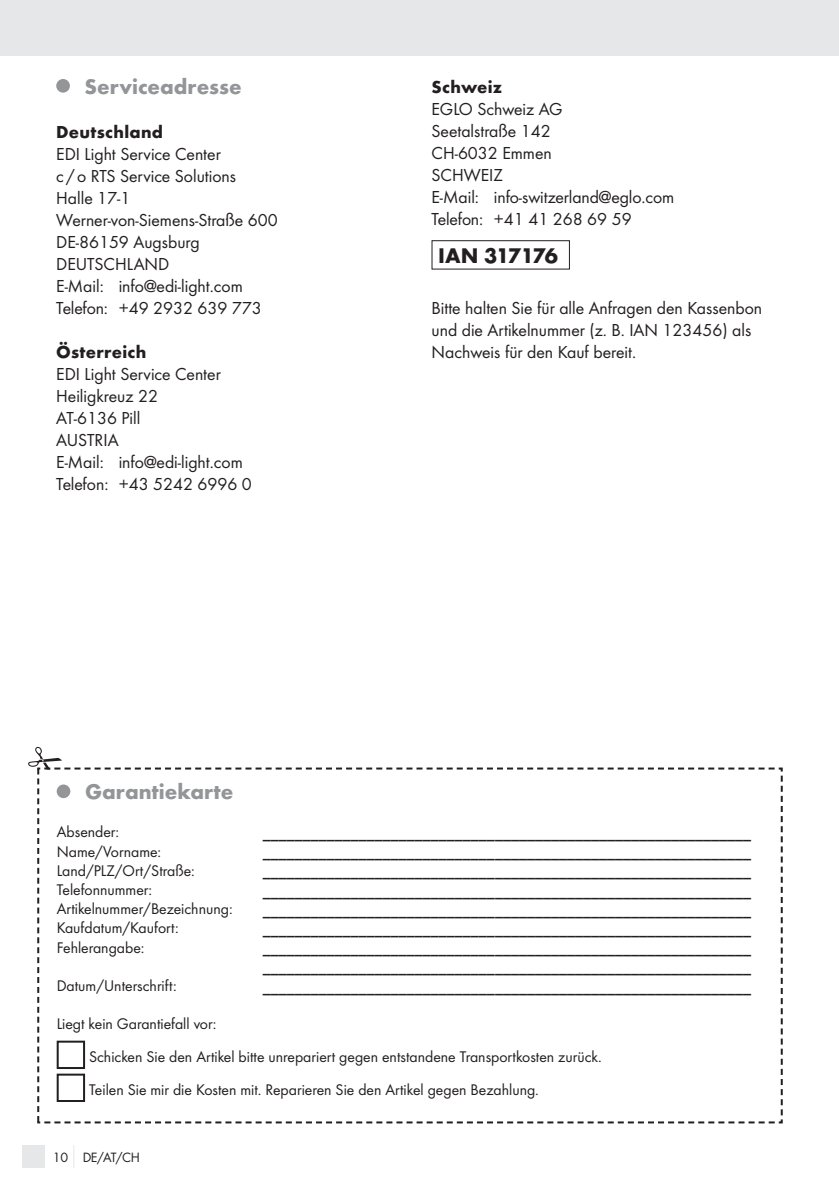
<style>
.page{position:relative;width:839px;height:1190px;background:#fff}
.page>*{position:absolute;margin:0;border:0;box-sizing:border-box;transform-origin:0 0}
.t1{font:700 22px "Futura";color:#939598}
.t2{font:700 22px "Futura";letter-spacing:-.045em;color:#231f20}
.t3{font:18px/22px "Futura Boo";color:#231f20}
.t4{font:700 18px "Futura";letter-spacing:.015em;color:#231f20}
.t5{font:500 16px/19.2px "Futura";color:#231f20;text-align:justify}
.t6{font:16px/19.2px "Futura Boo";color:#231f20}
.t7{font:14px "Futura Boo";letter-spacing:-.03em;color:#231f20}
</style>
<div class="page">
<div style="left:0;top:0;width:838px;height:56px;background:#e6e7e9"></div>
<div style="left:22px;top:1145px;width:23px;height:22px;background:#e6e7e9"></div>
<svg style="left:73px;top:1145px;width:1px;height:22px"></svg>
<svg style="left:28px;top:747px;width:754px;height:376px"></svg>
<div style="left:56px;top:79px;width:14px;height:14px;background:#939598;border-radius:50%"></div>
<div style="left:431px;top:240px;width:138px;height:29px;border:1px solid #231f20"></div>
<h1 class="t1" style="left:85px;top:72px;width:158px">Serviceadresse</h1>
<p class="t4" style="left:56px;top:120px;width:108px">Deutschland</p>
<p class="t3" style="left:56px;top:142px;width:223px">EDI Light Service Center<br>c /o RTS Service Solutions<br>Halle 17-1<br>Werner-von-Siemens-Straße 600<br>DE-86159 Augsburg<br>DEUTSCHLAND<br>E-Mail: info@edi-light.com<br>Telefon: +49 2932 639 773</p>
<p class="t4" style="left:56px;top:340px;width:92px">Österreich</p>
<p class="t3" style="left:56px;top:362px;width:197px">EDI Light Service Center<br>Heiligkreuz 22<br>AT-6136 Pill<br>AUSTRIA<br>E-Mail: info@edi-light.com<br>Telefon: +43 5242 6996 0</p>
<p class="t4" style="left:431px;top:76px;width:72px">Schweiz</p>
<p class="t3" style="left:431px;top:98px;width:244px">EGLO Schweiz AG<br>Seetalstraße 142<br>CH-6032 Emmen<br>SCHWEIZ<br>E-Mail: info-switzerland@eglo.com<br>Telefon: +41 41 268 69 59</p>
<h1 class="t2" style="left:438px;top:242px;width:121px">IAN 317176</h1>
<p class="t3" style="left:431px;top:296px;width:332px">Bitte halten Sie fü r alle Anfragen den Kassenbon und die Artikelnummer (z. B. IAN 123456) als<br>Nachweis fü r den Kauf bereit.</p>
<h1 class="t1" style="left:85px;top:778px;width:150px">Garantiekarte</h1>
<p class="t6" style="left:57px;top:822px;width:177px">Absender:<br>Name/Vorname:<br>Land/PLZ/Ort/Straße:<br>Telefonnummer:<br>Artikelnummer/Bezeichnung:<br>Kaufdatum/Kaufort:<br>Fehlerangabe:</p>
<p class="t6" style="left:57px;top:976px;width:121px">Datum/Unterschrift:</p>
<p class="t5" style="left:262px;top:824px;width:489px">_____________________________________________________________ _____________________________________________________________ _____________________________________________________________ _____________________________________________________________ _____________________________________________________________ _____________________________________________________________ _____________________________________________________________ _____________________________________________________________ _____________________________________________________________</p>
<p class="t6" style="left:89px;top:1007px;width:514px;line-height:33px;text-indent:-32px">Liegt kein Garantiefall vor:<br>Schicken Sie den Artikel bitte unrepariert gegen entstandene Transportkosten zurück.<br>Teilen Sie mir die Kosten mit. Reparieren Sie den Artikel gegen Bezahlung.</p>
<p class="t7" style="left:53px;top:1148px;width:88px">10 DE/AT/CH</p>
</div>
